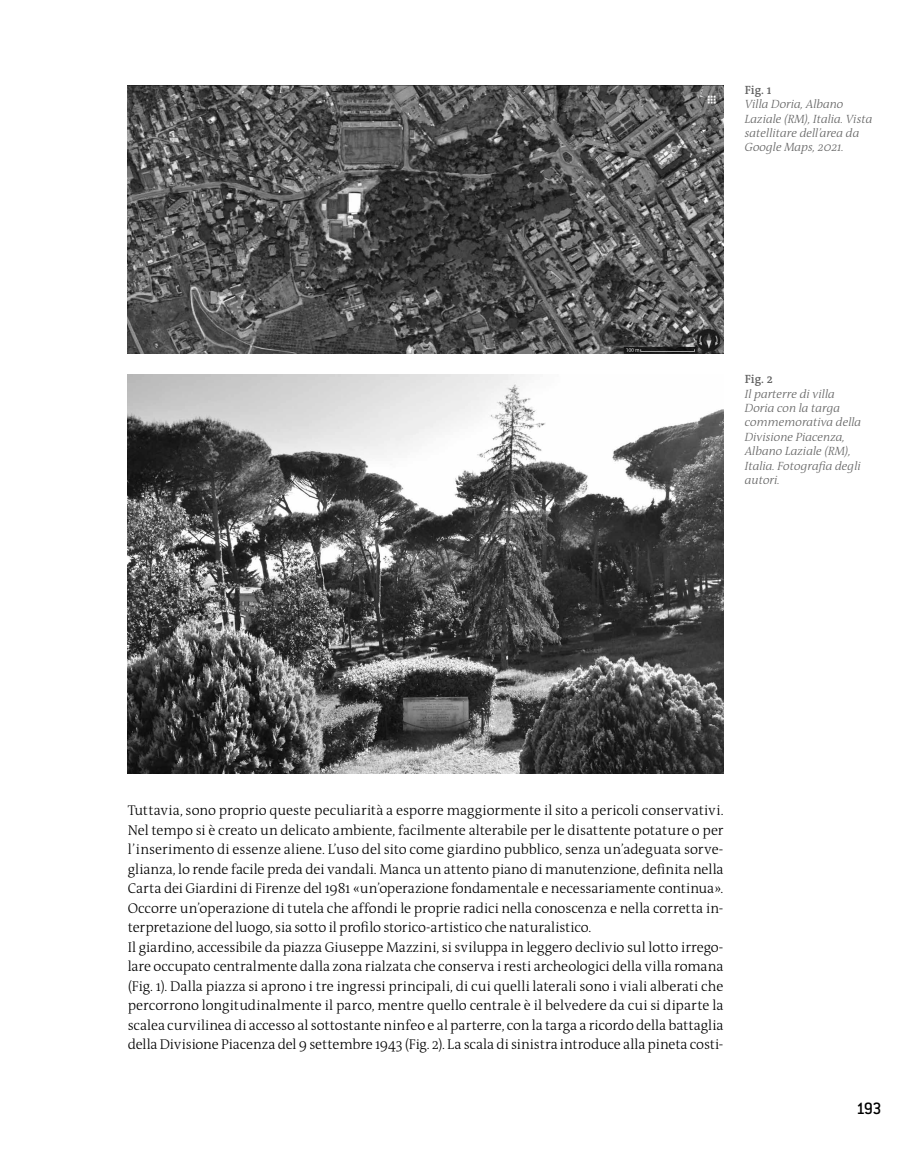
<style>
.page{position:relative;width:915px;height:1149px;background:#fff}
.page>*{position:absolute;margin:0;border:0;box-sizing:border-box;transform-origin:0 0}
.t1{font:500 18px "Conduit ITC";color:#000}
.t2{font:300 14.25px/19.5px "The Antiqua B3";letter-spacing:-.005em;color:#000}
.t3{font:italic 300 12px/14.4px "The Antiqua B3 i";color:#636363}
.t4{font:600 12px "The Antiqua B6";color:#636363}
</style>
<div class="page">
<img style="left:128px;top:85px;width:595px;height:268px">
<img style="left:128px;top:374px;width:595px;height:399px">
<p class="t4" style="left:744px;top:83px;width:28px">Fig. 1</p>
<p class="t3" style="left:744px;top:97px;width:129px">Villa Doria, Albano<br>Laziale (RM), Italia. Vista satellitare dell’area da<br>Google Maps, 2021.</p>
<p class="t4" style="left:744px;top:372px;width:29px">Fig. 2</p>
<p class="t3" style="left:744px;top:386px;width:118px">Il parterre di villa<br>Doria con la targa commemorativa della<br>Divisione Piacenza,<br>Albano Laziale (RM),<br>Italia. Fotografia degli autori.</p>
<p class="t2" style="left:128px;top:801px;width:597px">Tuttavia, sono proprio queste peculiarità a esporre maggiormente il sito a pericoli conservativi.<br>Nel tempo si è creato un delicato ambiente, facilmente alterabile per le disattente potature o per l’inserimento di essenze aliene. L’uso del sito come giardino pubblico, senza un’adeguata sorve&shy;glianza, lo rende facile preda dei vandali. Manca un attento piano di manutenzione, definita nella Carta dei Giardini di Firenze del 1981 «un’operazione fondamentale e necessariamente continua».<br>Occorre un’operazione di tutela che affondi le proprie radici nella conoscenza e nella corretta in&shy;terpretazione del luogo, sia sotto il profilo storico-artistico che naturalistico.<br>Il giardino, accessibile da piazza Giuseppe Mazzini, si sviluppa in leggero declivio sul lotto irrego&shy;lare occupato centralmente dalla zona rialzata che conserva i resti archeologici della villa romana (Fig. 1). Dalla piazza si aprono i tre ingressi principali, di cui quelli laterali sono i viali alberati che percorrono longitudinalmente il parco, mentre quello centrale è il belvedere da cui si diparte la scalea curvilinea di accesso al sottostante ninfeo e al parterre, con la targa a ricordo della battaglia della Divisione Piacenza del 9 settembre 1943 (Fig. 2). La scala di sinistra introduce alla pineta costi-</p>
<p class="t1" style="left:855px;top:1097px;width:27px">193</p>
</div>
